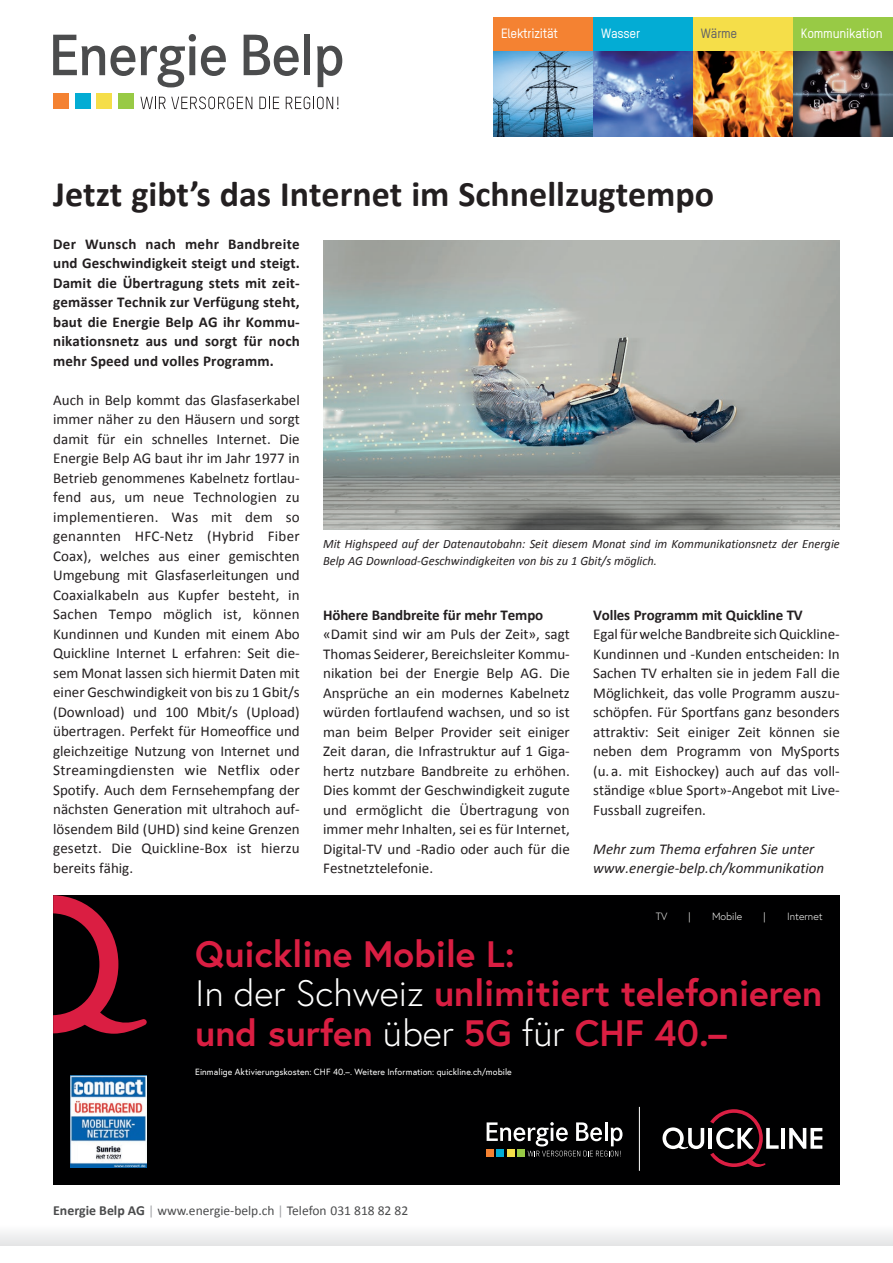
<style>
.page{position:relative;width:893px;height:1263px;background:#fff}
.page>*{position:absolute;margin:0;border:0;box-sizing:border-box;transform-origin:0 0}
.t1{font:700 36.75px/39.8px "Europa";color:#da1e42}
.t2{font:700 36px "Calibri";color:#231f20}
.t3{font:15px/19.5px "Calibri";color:#231f20;text-align:justify}
.t4{font:700 15px/19.5px "Calibri";letter-spacing:-.01em;color:#231f20;text-align:justify}
.t5{font:italic 15px/19.5px "Calibri";color:#231f20}
.t6{font:13.5px "Calibri";color:#4b4c4d}
.t7{font:500 13.2px "TSTAR";letter-spacing:-.015em;color:#fff}
.t8{font:500 13.2px "TSTAR";letter-spacing:-.015em;color:#636366}
.t9{font:italic 12.75px/16.5px "Calibri";color:#231f20}
.t10{font:300 10.5px "Europa";color:#fff}
.t11{font:9px "Europa";letter-spacing:.01em;color:#fff}
.s1{font-weight:300;color:#fff}
.s2{font-weight:700;font-size:13.8px}
.s3{color:#a3a4a8}
</style>
<div class="page">
<div style="left:53px;top:895px;width:787px;height:289px;background:#000001"></div>
<svg style="left:53px;top:895px;width:94px;height:139px"></svg>
<hr style="left:639px;top:1107px;width:1px;height:64px;background:#fff">
<hr style="left:781px;top:1128px;width:4px;height:21px;background:#fff">
<svg style="left:789px;top:1128px;width:33px;height:21px"></svg>
<svg style="left:662px;top:1127px;width:42px;height:22px"></svg>
<hr style="left:709px;top:1128px;width:3px;height:21px;background:#fff">
<svg style="left:710px;top:1109px;width:69px;height:58px"></svg>
<svg style="left:487px;top:1122px;width:135px;height:35px"></svg>
<img style="left:70px;top:1075px;width:77px;height:92px">
<div style="left:493px;top:17px;width:100px;height:34px;background:#f48232"></div>
<div style="left:593px;top:17px;width:100px;height:34px;background:#03acd4"></div>
<div style="left:693px;top:17px;width:100px;height:34px;background:#f5de49"></div>
<div style="left:793px;top:17px;width:100px;height:34px;background:#98ca45"></div>
<img style="left:493px;top:51px;width:400px;height:85px">
<img style="left:323px;top:240px;width:517px;height:289px">
<div style="left:0;top:1225px;width:893px;height:21px;background:#f0f0f1"></div>
<svg style="left:53px;top:35px;width:82px;height:41px"></svg>
<svg style="left:141px;top:34px;width:85px;height:53px"></svg>
<svg style="left:244px;top:35px;width:55px;height:41px"></svg>
<div style="left:304px;top:34px;width:6px;height:41px;background:#4b4c4d"></div>
<svg style="left:317px;top:46px;width:25px;height:41px"></svg>
<div style="left:53px;top:93px;width:16px;height:16px;background:#f48232"></div>
<div style="left:75px;top:93px;width:15px;height:16px;background:#03acd4"></div>
<div style="left:96px;top:93px;width:16px;height:16px;background:#f5de49"></div>
<div style="left:118px;top:93px;width:15px;height:16px;background:#98ca45"></div>
<svg style="left:140px;top:97px;width:112px;height:12px"></svg>
<svg style="left:259px;top:97px;width:20px;height:12px"></svg>
<svg style="left:286px;top:97px;width:52px;height:12px"></svg>
<p class="t7" style="left:501px;top:26px;width:58px">Elektrizität</p>
<p class="t7" style="left:601px;top:26px;width:41px">Wasser</p>
<p class="t8" style="left:701px;top:26px;width:38px">Wärme</p>
<p class="t7" style="left:801px;top:26px;width:83px">Kommunikation</p>
<h2 class="t2" style="left:53px;top:168px;width:663px">Jetzt gibt’s das Internet im Schnellzugtempo</h2>
<p class="t4" style="left:53px;top:234px;width:248px">Der Wunsch nach mehr Bandbreite und Geschwindigkeit steigt und steigt.<br>Damit die Übertragung stets mit zeit&shy;gemässer Technik zur Verfügung steht, baut die Energie Belp AG ihr Kommu&shy;nikationsnetz aus und sorgt für noch mehr Speed und volles Programm.</p>
<p class="t3" style="left:53px;top:389px;width:248px">Auch in Belp kommt das Glasfaserkabel immer näher zu den Häusern und sorgt damit für ein schnelles Internet. Die Energie Belp AG baut ihr im Jahr 1977 in Betrieb genommenes Kabelnetz fortlau&shy;fend aus, um neue Technologien zu implementieren. Was mit dem so genannten HFC-Netz (Hybrid Fiber Coax), welches aus einer gemischten Umgebung mit Glasfaserleitungen und Coaxialkabeln aus Kupfer besteht, in Sachen Tempo möglich ist, können Kundinnen und Kunden mit einem Abo Quickline Internet L erfahren: Seit die&shy;sem Monat lassen sich hiermit Daten mit einer Geschwindigkeit von bis zu 1 Gbit/s (Download) und 100 Mbit/s (Upload) übertragen. Perfekt für Homeoffice und gleichzeitige Nutzung von Internet und Streamingdiensten wie Netflix oder Spotify. Auch dem Fernsehempfang der nächsten Generation mit ultrahoch auf&shy;lösendem Bild (UHD) sind keine Grenzen gesetzt. Die Quickline-Box ist hierzu bereits fähig.</p>
<p class="t9" style="left:323px;top:535px;width:518px">Mit Highspeed auf der Datenautobahn: Seit diesem Monat sind im Kommunikationsnetz der Energie<br>Belp AG Download-Geschwindigkeiten von bis zu 1 Gbit/s möglich.</p>
<p class="t4" style="left:323px;top:604px;width:222px">Höhere Bandbreite für mehr Tempo</p>
<p class="t3" style="left:323px;top:624px;width:248px">«Damit sind wir am Puls der Zeit», sagt Thomas Seiderer, Bereichsleiter Kommu&shy;nikation bei der Energie Belp AG. Die Ansprüche an ein modernes Kabelnetz würden fortlaufend wachsen, und so ist man beim Belper Provider seit einiger Zeit daran, die Infrastruktur auf 1 Giga&shy;hertz nutzbare Bandbreite zu erhöhen.<br>Dies kommt der Geschwindigkeit zugute und ermöglicht die Übertragung von immer mehr Inhalten, sei es für Internet, Digital-TV und -Radio oder auch für die Festnetztelefonie.</p>
<p class="t4" style="left:593px;top:604px;width:211px">Volles Programm mit Quickline TV</p>
<p class="t3" style="left:593px;top:624px;width:248px">Egal für welche Bandbreite sich Quickline-Kundinnen und -Kunden entscheiden: In Sachen TV erhalten sie in jedem Fall die Möglichkeit, das volle Programm auszu&shy;schöpfen. Für Sportfans ganz besonders attraktiv: Seit einiger Zeit können sie neben dem Programm von MySports (u. a. mit Eishockey) auch auf das voll&shy;ständige «blue Sport»-Angebot mit Live-Fussball zugreifen.</p>
<p class="t5" style="left:593px;top:838px;width:233px">Mehr zum Thema erfahren Sie unter www.energie-belp.ch/kommunikation</p>
<p class="t10" style="left:656px;top:910px;width:13px">TV</p>
<p class="t10" style="left:688px;top:910px;width:4px">|</p>
<p class="t10" style="left:712px;top:910px;width:32px">Mobile</p>
<p class="t10" style="left:763px;top:910px;width:4px">|</p>
<p class="t10" style="left:787px;top:910px;width:37px">Internet</p>
<h1 class="t1" style="left:195px;top:933px;width:628px">Quickline Mobile L:<br><span class="s1">In der Schweiz</span> unlimitiert telefonieren und surfen <span class="s1">über</span> 5G <span class="s1">für</span> CHF 40.–</h1>
<p class="t11" style="left:195px;top:1066px;width:318px">Einmalige Aktivierungskosten: CHF 40.–. Weitere Information: quickline.ch/mobile</p>
<p class="t6" style="left:53px;top:1202px;width:357px"><span class="s2">Energie Belp AG</span> <span class="s3">|</span> www.energie-belp.ch <span class="s3">|</span> Telefon 031 818 82 82</p>
</div>
